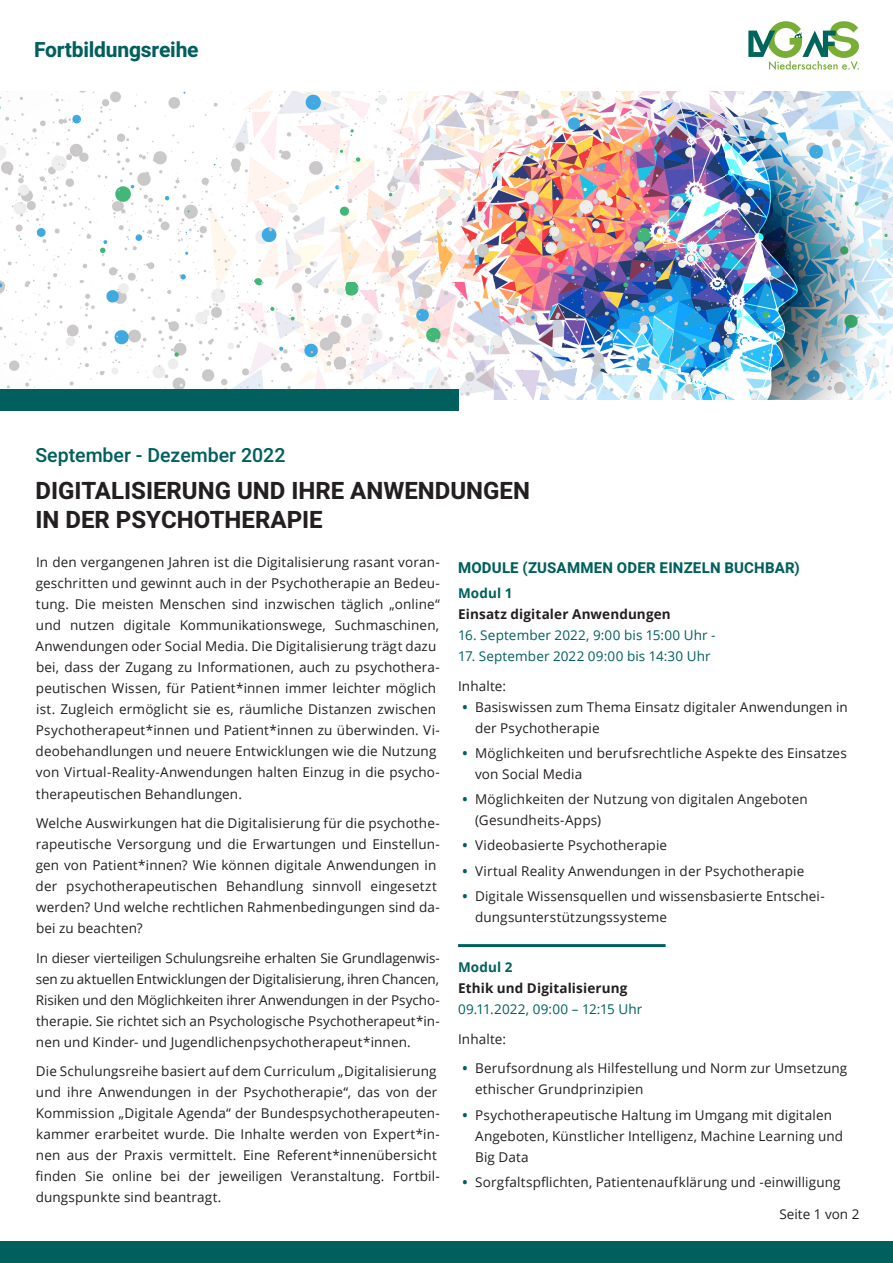
<style>
.page{position:relative;width:893px;height:1263px;background:#fff}
.page>*{position:absolute;margin:0;border:0;box-sizing:border-box;transform-origin:0 0}
.t1{font:700 24px/28.8px "Heebo";color:#231f20}
.t2{font:700 21px "Heebo";letter-spacing:-.01em;color:#015f5d}
.t3{font:500 19.5px "Heebo";color:#015f5d}
.t4{font:700 15px "Heebo";letter-spacing:.015em;color:#015f5d}
.t5{font:13.5px/21px "Open Sans";letter-spacing:.01em;color:#231f20}
.t6{font:13.5px "Open Sans";letter-spacing:.01em;color:#015f5d}
.t7{font:700 13.5px "Open Sans";letter-spacing:.01em;color:#231f20}
.t8{font:700 13.5px "Open Sans";letter-spacing:.01em;color:#015f5d}
.s1{font-weight:700;color:#015f5d}
</style>
<div class="page">
<svg style="left:748px;top:21px;width:111px;height:49px"></svg>
<div style="left:0;top:1242px;width:893px;height:21px;background:#015f5d"></div>
<img style="left:0;top:91px;width:893px;height:309px">
<div style="left:0;top:389px;width:458px;height:21px;background:#015f5d"></div>
<hr style="left:458px;top:944px;width:208px;height:3px;background:#015f5d">
<h2 class="t2" style="left:34px;top:35px;width:166px">Fortbildungsreihe</h2>
<h3 class="t3" style="left:35px;top:442px;width:251px">September - Dezember 2022</h3>
<h1 class="t1" style="left:35px;top:476px;width:496px">DIGITALISIERUNG UND IHRE ANWENDUNGEN<br>IN DER PSYCHOTHERAPIE</h1>
<p class="t5" style="left:36px;top:552px;width:406px">In den vergangenen Jahren ist die Digitalisierung rasant voran&shy;geschritten und gewinnt auch in der Psychotherapie an Bedeu&shy;tung. Die meisten Menschen sind inzwischen täglich „online“ und nutzen digitale Kommunikationswege, Suchmaschinen, Anwendungen oder Social Media. Die Digitalisierung trägt dazu bei, dass der Zugang zu Informationen, auch zu psychothera&shy;peutischen Wissen, für Patient*innen immer leichter möglich ist. Zugleich ermöglicht sie es, räumliche Distanzen zwischen Psychotherapeut*innen und Patient*innen zu überwinden. Vi&shy;deobehandlungen und neuere Entwicklungen wie die Nutzung von Virtual-Reality-Anwendungen halten Einzug in die psycho&shy;therapeutischen Behandlungen.</p>
<p class="t5" style="left:36px;top:812px;width:406px">Welche Auswirkungen hat die Digitalisierung für die psychothe&shy;rapeutische Versorgung und die Erwartungen und Einstellun&shy;gen von Patient*innen? Wie können digitale Anwendungen in der psychotherapeutischen Behandlung sinnvoll eingesetzt werden? Und welche rechtlichen Rahmenbedingungen sind da&shy;bei zu beachten?</p>
<p class="t5" style="left:36px;top:947px;width:406px;text-align:justify">In dieser vierteiligen Schulungsreihe erhalten Sie Grundlagenwis&shy;sen zu aktuellen Entwicklungen der Digitalisierung, ihren Chancen, Risiken und den Möglichkeiten ihrer Anwendungen in der Psycho&shy;therapie. Sie richtet sich an Psychologische Psychotherapeut*in&shy;nen und Kinder- und Jugendlichenpsychotherapeut*innen.</p>
<p class="t5" style="left:36px;top:1060px;width:406px">Die Schulungsreihe basiert auf dem Curriculum „Digitalisierung und ihre Anwendungen in der Psychotherapie“, das von der Kommission „Digitale Agenda“ der Bundespsychotherapeuten&shy;kammer erarbeitet wurde. Die Inhalte werden von Expert*in&shy;nen aus der Praxis vermittelt. Eine Referent*innenübersicht finden Sie online bei der jeweiligen Veranstaltung. Fortbil&shy;dungspunkte sind beantragt.</p>
<p class="t4" style="left:458px;top:557px;width:343px">MODULE (ZUSAMMEN ODER EINZELN BUCHBAR)</p>
<p class="t8" style="left:458px;top:584px;width:56px">Modul 1</p>
<p class="t7" style="left:458px;top:605px;width:214px">Einsatz digitaler Anwendungen</p>
<p class="t6" style="left:458px;top:626px;width:259px">16. September 2022, 9:00 bis 15:00 Uhr -</p>
<p class="t6" style="left:458px;top:647px;width:254px">17. September 2022 09:00 bis 14:30 Uhr</p>
<p class="t5" style="left:458px;top:675px;width:50px">Inhalte:</p>
<p class="t5" style="left:475px;top:696px;width:374px;text-indent:-13px"><span class="s1">•</span> Basiswissen zum Thema Einsatz digitaler Anwendungen in der Psychotherapie</p>
<p class="t5" style="left:475px;top:742px;width:373px;text-indent:-13px"><span class="s1">•</span> Möglichkeiten und berufsrechtliche Aspekte des Einsatzes von Social Media</p>
<p class="t5" style="left:475px;top:788px;width:334px;text-indent:-13px"><span class="s1">•</span> Möglichkeiten der Nutzung von digitalen Angeboten (Gesundheits-Apps)</p>
<p class="t5" style="left:462px;top:835px;width:206px"><span class="s1">•</span> Videobasierte Psychotherapie</p>
<p class="t5" style="left:462px;top:860px;width:343px"><span class="s1">•</span> Virtual Reality Anwendungen in der Psychotherapie</p>
<p class="t5" style="left:475px;top:885px;width:351px;text-indent:-13px"><span class="s1">•</span> Digitale Wissensquellen und wissensbasierte Entschei&shy;dungsunterstützungssysteme</p>
<p class="t8" style="left:458px;top:958px;width:56px">Modul 2</p>
<p class="t7" style="left:458px;top:979px;width:171px">Ethik und Digitalisierung</p>
<p class="t6" style="left:458px;top:1000px;width:186px">09.11.2022, 09:00 – 12:15 Uhr</p>
<p class="t5" style="left:458px;top:1028px;width:50px">Inhalte:</p>
<p class="t5" style="left:475px;top:1058px;width:374px;text-indent:-13px"><span class="s1">•</span> Berufsordnung als Hilfestellung und Norm zur Umsetzung ethischer Grundprinzipien</p>
<p class="t5" style="left:475px;top:1104px;width:370px;text-indent:-13px"><span class="s1">•</span> Psychotherapeutische Haltung im Umgang mit digitalen<br>Angeboten, Künstlicher Intelligenz, Machine Learning und<br>Big Data</p>
<p class="t5" style="left:462px;top:1171px;width:380px"><span class="s1">•</span> Sorgfaltspflichten, Patientenaufklärung und -einwilligung</p>
<p class="t5" style="left:779px;top:1203px;width:81px">Seite 1 von 2</p>
</div>
